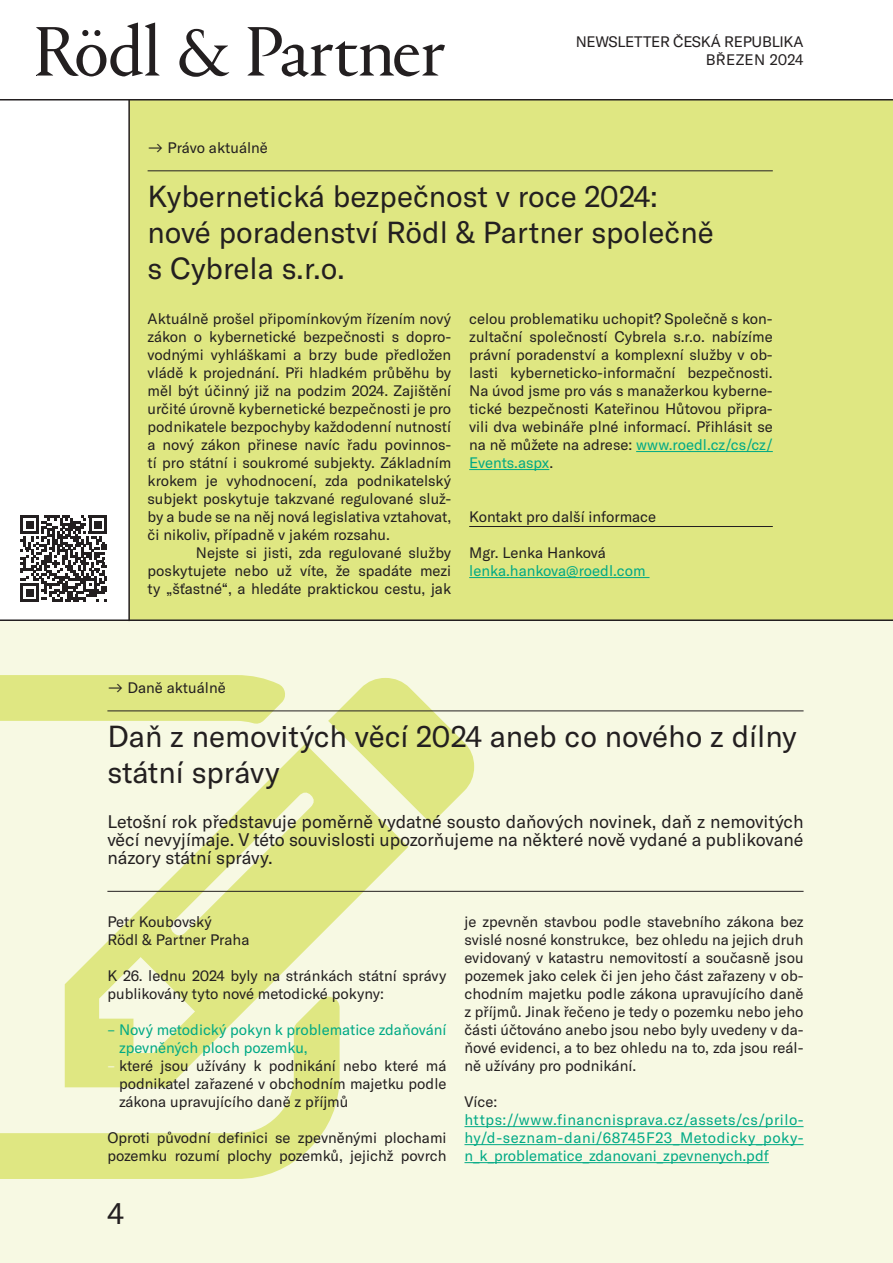
<style>
.page{position:relative;width:893px;height:1263px;background:#fff}
.page>*{position:absolute;margin:0;border:0;box-sizing:border-box;transform-origin:0 0}
.t1{font:30px/36px "GT America";color:#231f20}
.t2{font:18px/18px "GT America";color:#231f20;text-align:justify}
.t3{font:15px/18px "GT America";color:#231f20}
.t4{font:15px/18px "GT America";color:#00a985}
.s1{color:#00a985}
.s2{color:#f7f9e3}
</style>
<div class="page">
<div style="left:0;top:621px;width:893px;height:642px;background:#f7f9e3"></div>
<div style="left:129px;top:99px;width:764px;height:522px;background:#dfe782"></div>
<svg style="left:21px;top:515px;width:86px;height:87px"></svg>
<svg style="left:0;top:675px;width:474px;height:504px"></svg>
<hr style="left:0;top:99px;width:893px;height:1px;background:#231f20">
<hr style="left:464px;top:1126px;width:340px;height:1px;background:#00a985">
<hr style="left:464px;top:1144px;width:340px;height:1px;background:#00a985">
<hr style="left:464px;top:1162px;width:305px;height:1px;background:#00a985">
<hr style="left:107px;top:711px;width:697px;height:1px;background:#231f20">
<hr style="left:107px;top:891px;width:697px;height:1px;background:#231f20">
<hr style="left:128px;top:99px;width:2px;height:522px;background:#231f20">
<hr style="left:148px;top:171px;width:625px;height:1px;background:#231f20">
<hr style="left:636px;top:451px;width:137px;height:1px;background:#00a985">
<hr style="left:469px;top:469px;width:80px;height:1px;background:#00a985">
<hr style="left:469px;top:526px;width:304px;height:1px;background:#231f20">
<hr style="left:469px;top:577px;width:180px;height:1px;background:#00a985">
<hr style="left:0;top:619px;width:893px;height:2px;background:#231f20">
<svg style="left:36px;top:23px;width:409px;height:54px"></svg>
<p class="t3" style="left:576px;top:32px;width:11px">NEWSLETTER</p>
<p class="t3" style="left:673px;top:32px;width:132px;text-align:right">česká republi ka březen 2024</p>
<p class="t3" style="left:148px;top:139px;width:122px">→ Právo aktuálně</p>
<h1 class="t1" style="left:148px;top:178px;width:568px">Kybernetická bezpečnost v roce 2024: nové poradenství Rödl &amp; Partner společně s Cybrela s.r.o.</h1>
<p class="t3" style="left:148px;top:310px;width:305px">Aktuálně prošel připomínkovým řízením nový zákon o kybernetické bezpečnosti s dopro&shy;vodnými vyhláškami a brzy bude předložen vládě k projednání. Při hladkém průběhu by měl být účinný již na podzim 2024. Zajištění určité úrovně kybernetické bezpečnosti je pro podnikatele bezpochyby každodenní nutností a nový zákon přinese navíc řadu povinnos&shy;tí pro státní i soukromé subjekty. Základním krokem je vyhodnocení, zda podnikatelský subjekt poskytuje takzvané regulované služ&shy;by a bude se na něj nová legislativa vztahovat, či nikoliv, případně v jakém rozsahu.<br>N</p>
<p class="t3" style="left:469px;top:310px;width:305px;text-align:justify">celou problematiku uchopit? Společně s kon&shy;zultační společností Cybrela s.r.o. nabízíme právní poradenství a komplexní služby v ob&shy;lasti kyberneticko-informační bezpečnosti.<br>N a úvod jsme pro vás s manažerkou kyberne&shy;tické bezpečnosti Kateřinou Hůtovou připra&shy;vili dva webináře plné informací. Přihlásit se na ně můžete na adrese: <span class="s1">www.roedl.cz/cs/cz/ Events.aspx</span>.</p>
<p class="t3" style="left:469px;top:508px;width:189px">Kontakt pro další informace</p>
<p class="t3" style="left:469px;top:544px;width:138px">Mgr. Lenka Hanková</p>
<p class="t4" style="left:469px;top:562px;width:178px">lenka.hankova@roedl.com</p>
<p class="t3" style="left:148px;top:544px;width:305px;text-align:justify;text-indent:59px">ejste si jisti, zda regulované služby poskytujete nebo už víte, že spadáte mezi ty „šťastné“, a hledáte praktickou cestu, jak</p>
<p class="t3" style="left:107px;top:679px;width:120px">→ Daně aktuálně</p>
<h1 class="t1" style="left:107px;top:718px;width:691px">Daň z nemovitých věcí 2024 aneb co nového z dílny státní správy</h1>
<p class="t2" style="left:107px;top:813px;width:698px">Letošní rok představuje poměrně vydatné sousto daňových novinek, daň z nemovitých věcí nevyjímaje. V této souvislosti upozorňujeme na některé nově vydané a publikované názory státní správy.</p>
<p class="t3" style="left:107px;top:913px;width:143px">Petr Koubovský<br>Rödl &amp; Partner Praha</p>
<p class="t3" style="left:107px;top:967px;width:341px">K 26. lednu 2024 byly na stránkách státní správy publikovány tyto nové metodické pokyny:</p>
<p class="t4" style="left:119px;top:1021px;width:329px;text-indent:-12px">– Nový metodický pokyn k problematice zdaňování zpevněných ploch pozemku,</p>
<p class="t3" style="left:119px;top:1057px;width:329px;text-align:justify;text-indent:-12px"><span class="s2">–</span> které jsou užívány k podnikání nebo které má podnikatel zařazené v obchodním majetku podle zákona upravujícího daně z příjmů</p>
<p class="t3" style="left:107px;top:1129px;width:341px">Oproti původní definici se zpevněnými plochami pozemku rozumí plochy pozemků, jejichž povrch</p>
<h1 class="t1" style="left:107px;top:1195px;width:18px">4</h1>
<p class="t3" style="left:464px;top:913px;width:341px;text-align:justify">je zpevněn stavbou podle stavebního zákona bez svislé nosné konstrukce, bez ohledu na jejich druh evidovaný v katastru nemovitostí a současně jsou pozemek jako celek či jen jeho část zařazeny v ob&shy;chodním majetku podle zákona upravujícího daně z příjmů. Jinak řečeno je tedy o pozemku nebo jeho části účtováno anebo jsou nebo byly uvedeny v da&shy;ňové evidenci, a to bez ohledu na to, zda jsou reál&shy;ně užívány pro podnikání.</p>
<p class="t3" style="left:464px;top:1093px;width:34px">Více:</p>
<p class="t4" style="left:464px;top:1111px;width:341px;text-align:justify">https://www.financnisprava.cz/assets/cs/prilo&shy;hy/d-seznam-dani/68745F23_Metodicky_poky&shy;n_k_problematice_zdanovani_zpevnenych.pdf</p>
</div>
